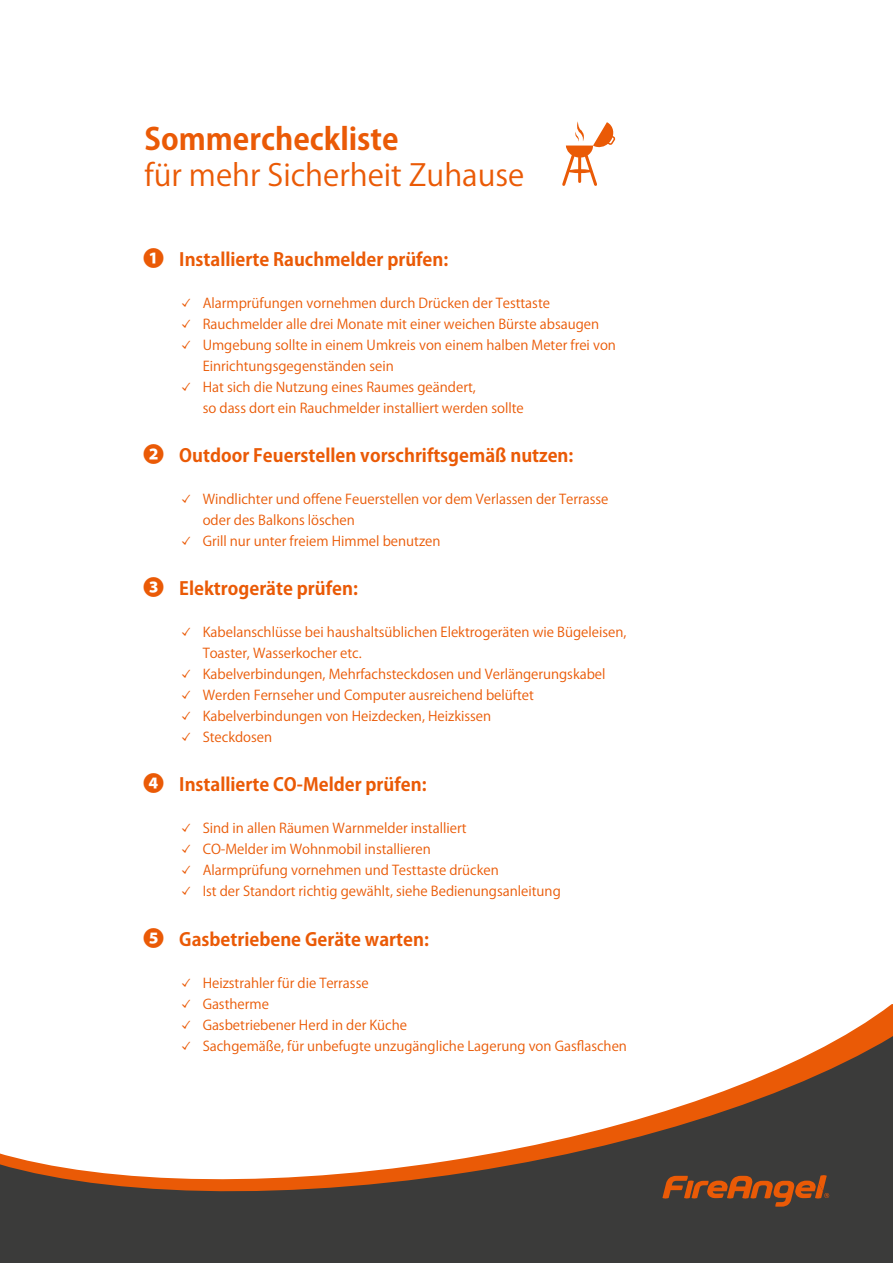
<style>
.page{position:relative;width:893px;height:1263px;background:#fff}
.page>*{position:absolute;margin:0;border:0;box-sizing:border-box;transform-origin:0 0}
.t1{font:30px "Koz Go Pr 6 N";color:#ea5a06}
.t2{font:700 30px "Koz Go Pr 6 N";color:#ea5a06}
.t3{font:700 18px "Koz Go Pr 6 N";color:#ea5a06}
.t4{font:13.5px/21px "Koz Go Pr 6 N";color:#ea5a06}
.s1{font-size:21px}
</style>
<div class="page">
<div style="left:0;top:1205px;width:893px;height:58px;background:#3b3b3a"></div>
<svg style="left:662px;top:1205px;width:167px;height:1px"></svg>
<svg style="left:0;top:1004px;width:893px;height:201px"></svg>
<svg style="left:562px;top:121px;width:54px;height:65px"></svg>
<hr style="left:578px;top:158px;width:3px;height:23px;background:#ea5a06">
<svg style="left:568px;top:169px;width:24px;height:4px"></svg>
<h1 class="t2" style="left:145px;top:122px;width:256px">Sommercheckliste</h1>
<h1 class="t1" style="left:145px;top:158px;width:381px">für mehr Sicherheit Zuhause</h1>
<h2 class="t3" style="left:143px;top:249px;width:307px"><span class="s1">❶</span> Installierte Rauchmelder prüfen:</h2>
<p class="t4" style="left:179px;top:292px;width:372px">✓ Alarmprüfungen vornehmen durch Drücken der Testtaste</p>
<p class="t4" style="left:179px;top:313px;width:421px">✓ Rauchmelder alle drei Monate mit einer weichen Bürste absaugen</p>
<p class="t4" style="left:203px;top:334px;width:415px;text-indent:-23px">✓ Umgebung sollte in einem Umkreis von einem halben Meter frei von<br>Einrichtungsgegenständen sein</p>
<p class="t4" style="left:203px;top:376px;width:323px;text-indent:-23px">✓ Hat sich die Nutzung eines Raumes geändert,<br>so dass dort ein Rauchmelder installiert werden sollte</p>
<h2 class="t3" style="left:143px;top:445px;width:432px"><span class="s1">❷</span> Outdoor Feuerstellen vorschriftsgemäß nutzen:</h2>
<p class="t4" style="left:203px;top:489px;width:407px;text-indent:-23px">✓ Windlichter und offene Feuerstellen vor dem Verlassen der Terrasse oder des Balkons löschen</p>
<p class="t4" style="left:179px;top:531px;width:263px">✓ Grill nur unter freiem Himmel benutzen</p>
<h2 class="t3" style="left:143px;top:578px;width:216px"><span class="s1">❸</span> Elektrogeräte prüfen:</h2>
<p class="t4" style="left:203px;top:622px;width:425px;text-indent:-23px">✓ Kabelanschlüsse bei haushaltsüblichen Elektrogeräten wie Bügeleisen,<br>Toaster, Wasserkocher etc.</p>
<p class="t4" style="left:179px;top:664px;width:428px">✓ Kabelverbindungen, Mehrfachsteckdosen und Verlängerungskabel</p>
<p class="t4" style="left:179px;top:685px;width:356px">✓ Werden Fernseher und Computer ausreichend belüftet</p>
<p class="t4" style="left:179px;top:706px;width:313px">✓ Kabelverbindungen von Heizdecken, Heizkissen</p>
<p class="t4" style="left:179px;top:727px;width:94px">✓ Steckdosen</p>
<h2 class="t3" style="left:143px;top:774px;width:285px"><span class="s1">❹</span> Installierte CO-Melder prüfen:</h2>
<p class="t4" style="left:179px;top:818px;width:289px">✓ Sind in allen Räumen Warnmelder installiert</p>
<p class="t4" style="left:179px;top:839px;width:253px">✓ CO-Melder im Wohnmobil installieren</p>
<p class="t4" style="left:179px;top:860px;width:321px">✓ Alarmprüfung vornehmen und Testtaste drücken</p>
<p class="t4" style="left:179px;top:881px;width:383px">✓ Ist der Standort richtig gewählt, siehe Bedienungsanleitung</p>
<h2 class="t3" style="left:143px;top:929px;width:287px"><span class="s1">❺</span> Gasbetriebene Geräte warten:</h2>
<p class="t4" style="left:179px;top:972px;width:191px">✓ Heizstrahler für die Terrasse</p>
<p class="t4" style="left:179px;top:993px;width:91px">✓ Gastherme</p>
<p class="t4" style="left:179px;top:1014px;width:229px">✓ Gasbetriebener Herd in der Küche</p>
<p class="t4" style="left:179px;top:1035px;width:449px">✓ Sachgemäße, für unbefugte unzugängliche Lagerung von Gasflaschen</p>
</div>
